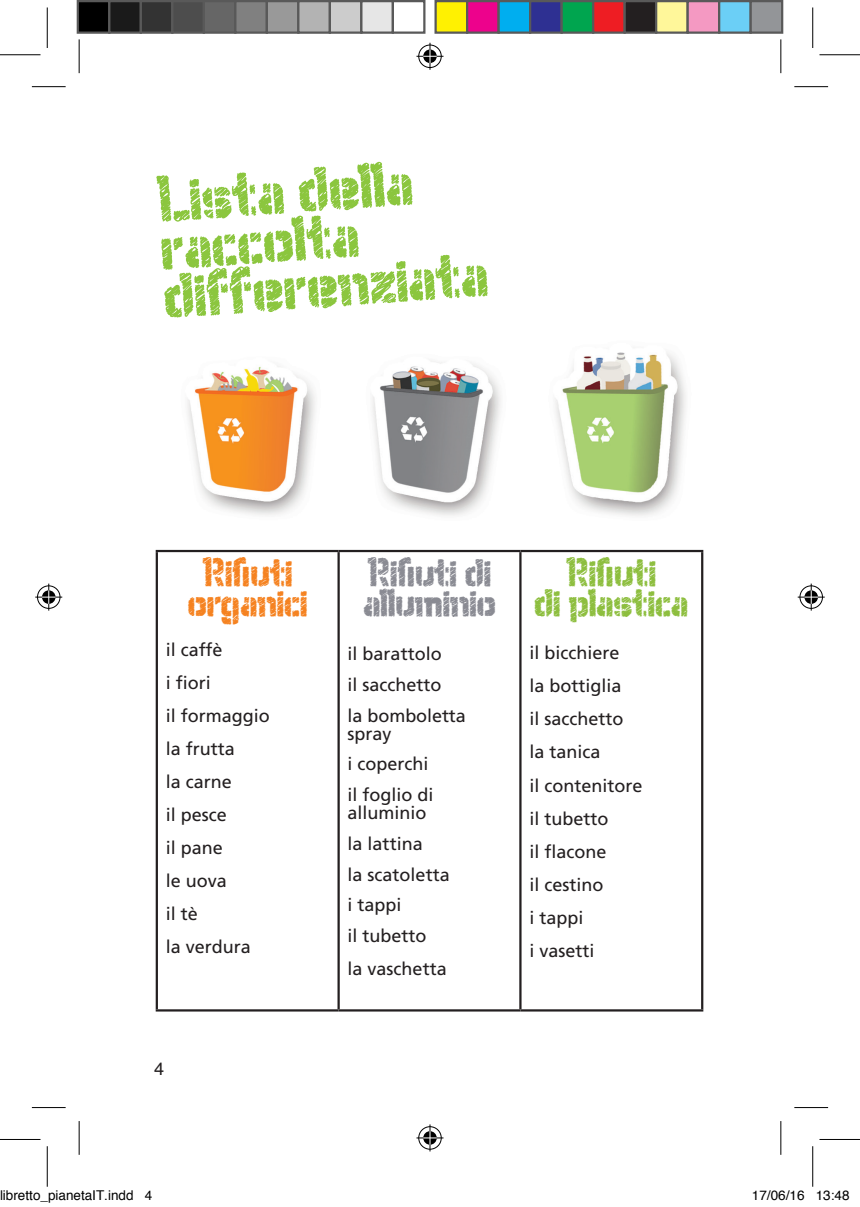
<style>
.page{position:relative;width:860px;height:1207px;background:#fff}
.page>*{position:absolute;margin:0;border:0;box-sizing:border-box;transform-origin:0 0}
.t1{font:54.23px/48.1px "WC Wunderbach Rough Bta";color:#8bc63e}
.t2{font:33.75px "WC Wunderbach Rough Bta";letter-spacing:-.005em;color:#8a8b93}
.t3{font:33.75px "WC Wunderbach Rough Bta";color:#8dbe3e}
.t4{font:33.75px "WC Wunderbach Rough Bta";color:#f58220}
.t5{font:18px "Frutiger";color:#231f20}
.t6{font:18px "Helvetica";color:#231f20}
.t7{font:13.5px "Helvetica";color:#000}
</style>
<div class="page">
<img style="left:187px;top:352px;width:499px;height:164px">
<hr style="left:156px;top:550px;width:183px;height:2px;background:#231f20">
<hr style="left:156px;top:552px;width:2px;height:457px;background:#231f20">
<hr style="left:339px;top:550px;width:181px;height:2px;background:#231f20">
<hr style="left:337px;top:552px;width:3px;height:457px;background:#231f20">
<hr style="left:520px;top:550px;width:183px;height:2px;background:#231f20">
<hr style="left:519px;top:552px;width:2px;height:457px;background:#231f20">
<hr style="left:701px;top:552px;width:2px;height:457px;background:#231f20">
<hr style="left:156px;top:1009px;width:183px;height:2px;background:#231f20">
<hr style="left:339px;top:1009px;width:181px;height:2px;background:#231f20">
<hr style="left:520px;top:1009px;width:183px;height:2px;background:#231f20">
<hr style="left:32px;top:86px;width:34px;height:1px;background:#000">
<hr style="left:794px;top:86px;width:34px;height:1px;background:#000">
<hr style="left:32px;top:1107px;width:34px;height:1px;background:#000">
<hr style="left:794px;top:1107px;width:34px;height:1px;background:#000">
<hr style="left:79px;top:39px;width:1px;height:34px;background:#000">
<hr style="left:79px;top:1121px;width:1px;height:33px;background:#000">
<hr style="left:780px;top:39px;width:1px;height:34px;background:#000">
<hr style="left:780px;top:1121px;width:1px;height:33px;background:#000">
<hr style="left:0;top:54px;width:40px;height:1px;background:#000">
<hr style="left:819px;top:54px;width:41px;height:1px;background:#000">
<hr style="left:0;top:1139px;width:40px;height:1px;background:#000">
<hr style="left:819px;top:1139px;width:41px;height:1px;background:#000">
<hr style="left:47px;top:7px;width:1px;height:41px;background:#000">
<hr style="left:47px;top:1146px;width:1px;height:40px;background:#000">
<hr style="left:812px;top:7px;width:1px;height:41px;background:#000">
<hr style="left:812px;top:1146px;width:1px;height:40px;background:#000">
<svg style="left:416px;top:43px;width:27px;height:27px"></svg>
<svg style="left:416px;top:1124px;width:27px;height:27px"></svg>
<svg style="left:35px;top:583px;width:27px;height:27px"></svg>
<svg style="left:798px;top:583px;width:27px;height:27px"></svg>
<div style="left:78px;top:1px;width:31px;height:32px;background:#000"></div>
<div style="left:77px;top:0;width:33px;height:34px;border:2px solid #595959"></div>
<div style="left:109px;top:1px;width:32px;height:32px;background:#1a1a1a"></div>
<div style="left:108px;top:0;width:34px;height:34px;border:2px solid #595959"></div>
<div style="left:141px;top:1px;width:31px;height:32px;background:#333"></div>
<div style="left:140px;top:0;width:33px;height:34px;border:2px solid #595959"></div>
<div style="left:172px;top:1px;width:32px;height:32px;background:#4d4d4d"></div>
<div style="left:171px;top:0;width:34px;height:34px;border:2px solid #595959"></div>
<div style="left:204px;top:1px;width:31px;height:32px;background:#666"></div>
<div style="left:203px;top:0;width:33px;height:34px;border:2px solid #595959"></div>
<div style="left:235px;top:1px;width:32px;height:32px;background:#808080"></div>
<div style="left:234px;top:0;width:34px;height:34px;border:2px solid #595959"></div>
<div style="left:267px;top:1px;width:31px;height:32px;background:#999"></div>
<div style="left:266px;top:0;width:33px;height:34px;border:2px solid #595959"></div>
<div style="left:298px;top:1px;width:32px;height:32px;background:#b3b3b3"></div>
<div style="left:297px;top:0;width:34px;height:34px;border:2px solid #595959"></div>
<div style="left:330px;top:1px;width:31px;height:32px;background:#ccc"></div>
<div style="left:329px;top:0;width:33px;height:34px;border:2px solid #595959"></div>
<div style="left:361px;top:1px;width:32px;height:32px;background:#e6e6e6"></div>
<div style="left:360px;top:0;width:34px;height:34px;border:2px solid #595959"></div>
<div style="left:392px;top:0;width:33px;height:34px;border:2px solid #595959"></div>
<div style="left:436px;top:1px;width:31px;height:32px;background:#fff101"></div>
<div style="left:434px;top:0;width:34px;height:34px;border:2px solid #595959"></div>
<div style="left:467px;top:1px;width:32px;height:32px;background:#ed028c"></div>
<div style="left:466px;top:0;width:34px;height:34px;border:2px solid #595959"></div>
<div style="left:499px;top:1px;width:31px;height:32px;background:#00aeef"></div>
<div style="left:497px;top:0;width:34px;height:34px;border:2px solid #595959"></div>
<div style="left:530px;top:1px;width:32px;height:32px;background:#2e3092"></div>
<div style="left:529px;top:0;width:34px;height:34px;border:2px solid #595959"></div>
<div style="left:562px;top:1px;width:31px;height:32px;background:#00a54f"></div>
<div style="left:560px;top:0;width:34px;height:34px;border:2px solid #595959"></div>
<div style="left:593px;top:1px;width:32px;height:32px;background:#ee1d23"></div>
<div style="left:592px;top:0;width:34px;height:34px;border:2px solid #595959"></div>
<div style="left:625px;top:1px;width:31px;height:32px;background:#231f20"></div>
<div style="left:623px;top:0;width:34px;height:34px;border:2px solid #595959"></div>
<div style="left:656px;top:1px;width:32px;height:32px;background:#fff79a"></div>
<div style="left:655px;top:0;width:34px;height:34px;border:2px solid #595959"></div>
<div style="left:688px;top:1px;width:31px;height:32px;background:#f499c2"></div>
<div style="left:686px;top:0;width:34px;height:34px;border:2px solid #595959"></div>
<div style="left:719px;top:1px;width:32px;height:32px;background:#6bcff6"></div>
<div style="left:718px;top:0;width:34px;height:34px;border:2px solid #595959"></div>
<div style="left:751px;top:1px;width:31px;height:32px;background:#939598"></div>
<div style="left:749px;top:0;width:34px;height:34px;border:2px solid #595959"></div>
<p class="t1" style="left:155px;top:176px;width:326px;rotate:-4deg">Lista della raccolta differenziata</p>
<p class="t4" style="left:203px;top:548px;width:91px">Rifiuti</p>
<p class="t4" style="left:188px;top:578px;width:121px">organici</p>
<p class="t5" style="left:166px;top:639px;width:58px">il caffè</p>
<p class="t5" style="left:166px;top:672px;width:47px">i fiori</p>
<p class="t5" style="left:166px;top:705px;width:106px">il formaggio</p>
<p class="t5" style="left:166px;top:738px;width:71px">la frutta</p>
<p class="t5" style="left:166px;top:771px;width:68px">la carne</p>
<p class="t5" style="left:166px;top:804px;width:63px">il pesce</p>
<p class="t5" style="left:166px;top:837px;width:59px">il pane</p>
<p class="t5" style="left:166px;top:870px;width:63px">le uova</p>
<p class="t5" style="left:166px;top:903px;width:34px">il tè</p>
<p class="t5" style="left:166px;top:936px;width:87px">la verdura</p>
<p class="t6" style="left:154px;top:1054px;width:12px">4</p>
<p class="t2" style="left:368px;top:548px;width:125px">Rifiuti di</p>
<p class="t2" style="left:363px;top:578px;width:134px">alluminio</p>
<p class="t5" style="left:348px;top:643px;width:96px">il barattolo</p>
<p class="t5" style="left:348px;top:674px;width:96px">il sacchetto</p>
<p class="t5" style="left:348px;top:704px;width:120px">la bomboletta</p>
<p class="t5" style="left:348px;top:722px;width:46px">spray</p>
<p class="t5" style="left:348px;top:753px;width:82px">i coperchi</p>
<p class="t5" style="left:348px;top:784px;width:88px">il foglio di</p>
<p class="t5" style="left:348px;top:802px;width:81px">alluminio</p>
<p class="t5" style="left:348px;top:833px;width:77px">la lattina</p>
<p class="t5" style="left:348px;top:863px;width:104px">la scatoletta</p>
<p class="t5" style="left:348px;top:894px;width:56px">i tappi</p>
<p class="t5" style="left:348px;top:925px;width:81px">il tubetto</p>
<p class="t5" style="left:348px;top:958px;width:101px">la vaschetta</p>
<p class="t3" style="left:566px;top:548px;width:91px">Rifiuti</p>
<p class="t3" style="left:535px;top:578px;width:155px">di plastica</p>
<p class="t5" style="left:529px;top:642px;width:92px">il bicchiere</p>
<p class="t5" style="left:529px;top:675px;width:94px">la bottiglia</p>
<p class="t5" style="left:529px;top:708px;width:96px">il sacchetto</p>
<p class="t5" style="left:529px;top:741px;width:73px">la tanica</p>
<p class="t5" style="left:529px;top:774px;width:115px">il contenitore</p>
<p class="t5" style="left:529px;top:807px;width:81px">il tubetto</p>
<p class="t5" style="left:529px;top:840px;width:79px">il flacone</p>
<p class="t5" style="left:529px;top:873px;width:76px">il cestino</p>
<p class="t5" style="left:529px;top:906px;width:56px">i tappi</p>
<p class="t5" style="left:529px;top:939px;width:67px">i vasetti</p>
<p class="t7" style="left:0;top:1185px;width:154px">libretto_pianetaIT.indd 4</p>
<p class="t7" style="left:752px;top:1185px;width:99px">17/06/16 13:48</p>
</div>
